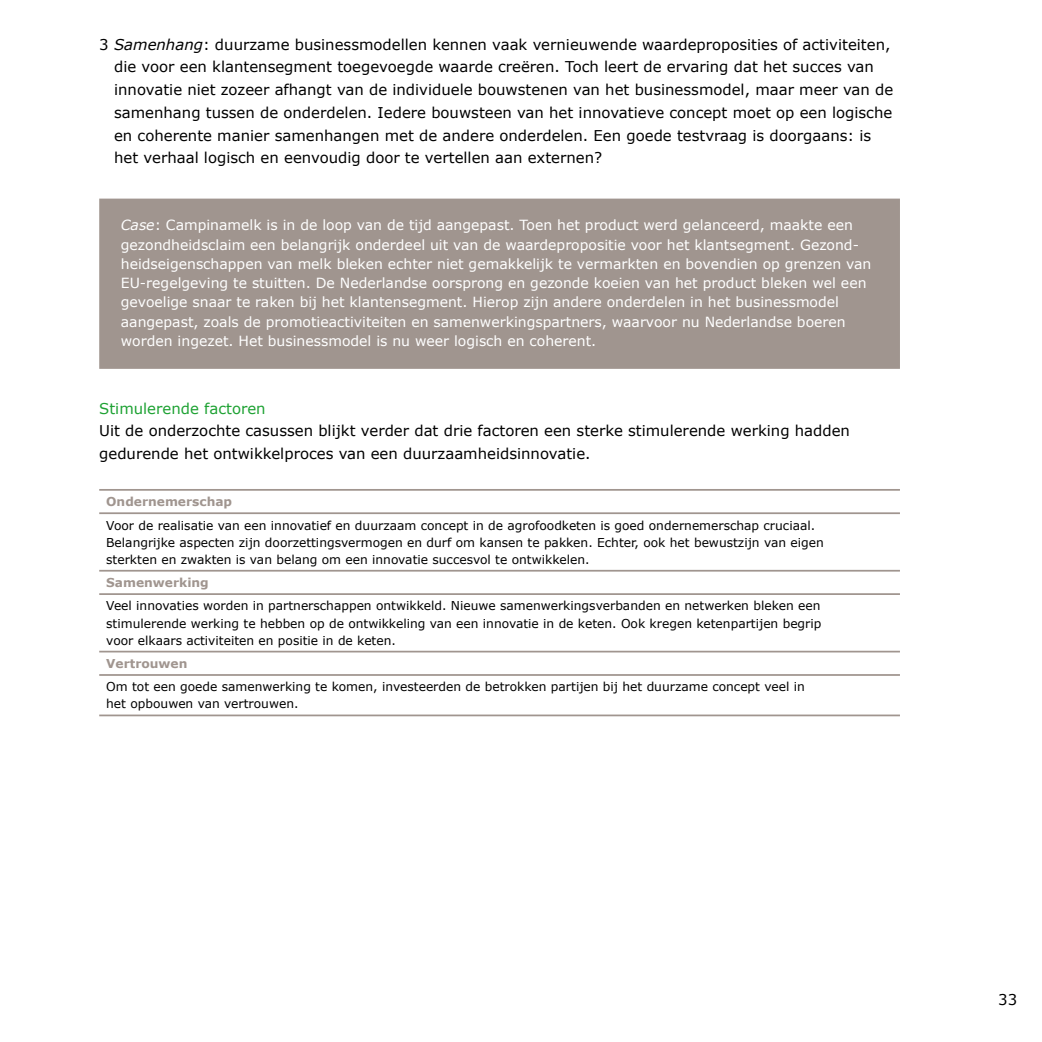
<style>
.page{position:relative;width:1042px;height:1042px;background:#fff}
.page>*{position:absolute;margin:0;border:0;box-sizing:border-box;transform-origin:0 0}
.t1{font:14.88px/22.8px "Verdana";color:#000}
.t2{font:14.88px "Verdana";color:#1ea233}
.t3{font:14px/19.2px "Verdana";color:#fff}
.t4{font:12.25px/17.2px "Verdana";color:#000}
.t5{font:700 12.25px "Verdana";color:#a0958f}
.s1{font-style:italic}
</style>
<div class="page">
<div style="left:100px;top:199px;width:799px;height:169px;background:#a0958f"></div>
<div style="left:99px;top:199px;width:801px;height:170px;border:2px solid #a0958f"></div>
<hr style="left:99px;top:489px;width:801px;height:2px;background:#a0958f">
<hr style="left:99px;top:512px;width:801px;height:2px;background:#a0958f">
<hr style="left:99px;top:570px;width:801px;height:1px;background:#a0958f">
<hr style="left:99px;top:593px;width:801px;height:2px;background:#a0958f">
<hr style="left:99px;top:651px;width:801px;height:1px;background:#a0958f">
<hr style="left:99px;top:674px;width:801px;height:2px;background:#a0958f">
<hr style="left:99px;top:714px;width:801px;height:2px;background:#a0958f">
<p class="t1" style="left:114px;top:33px;width:780px;text-indent:-15px">3 <span class="s1">Samenhang</span>: duurzame businessmodellen kennen vaak vernieuwende waardeproposities of activiteiten, die voor een klantensegment toegevoegde waarde creëren. Toch leert de ervaring dat het succes van innovatie niet zozeer afhangt van de individuele bouwstenen van het businessmodel, maar meer van de samenhang tussen de onderdelen. Iedere bouwsteen van het innovatieve concept moet op een logische en coherente manier samenhangen met de andere onderdelen. Een goede testvraag is doorgaans: is het verhaal logisch en eenvoudig door te vertellen aan externen?</p>
<p class="t3" style="left:121px;top:215px;width:752px"><span class="s1">Case</span>: Campinamelk is in de loop van de tijd aangepast. Toen het product werd gelanceerd, maakte een gezondheidsclaim een belangrijk onderdeel uit van de waardepropositie voor het klantsegment. Gezond&shy;heidseigenschappen van melk bleken echter niet gemakkelijk te vermarkten en bovendien op grenzen van EU-regelgeving te stuitten. De Nederlandse oorsprong en gezonde koeien van het product bleken wel een gevoelige snaar te raken bij het klantensegment. Hierop zijn andere onderdelen in het businessmodel aangepast, zoals de promotieactiviteiten en samenwerkingspartners, waarvoor nu Nederlandse boeren worden ingezet. Het businessmodel is nu weer logisch en coherent.</p>
<p class="t2" style="left:99px;top:398px;width:168px">Stimulerende factoren</p>
<p class="t1" style="left:99px;top:419px;width:752px">Uit de onderzochte casussen blijkt verder dat drie factoren een sterke stimulerende werking hadden gedurende het ontwikkelproces van een duurzaamheidsinnovatie.</p>
<p class="t5" style="left:106px;top:493px;width:127px">Ondernemerschap</p>
<p class="t4" style="left:106px;top:516px;width:719px">Voor de realisatie van een innovatief en duurzaam concept in de agrofoodketen is goed ondernemerschap cruciaal.<br>Belangrijke aspecten zijn doorzettingsvermogen en durf om kansen te pakken. Echter, ook het bewustzijn van eigen sterkten en zwakten is van belang om een innovatie succesvol te ontwikkelen.</p>
<p class="t5" style="left:106px;top:574px;width:104px">Samenwerking</p>
<p class="t4" style="left:106px;top:597px;width:717px;text-align:justify">Veel innovaties worden in partnerschappen ontwikkeld. Nieuwe samenwerkingsverbanden en netwerken bleken een stimulerende werking te hebben op de ontwikkeling van een innovatie in de keten. Ook kregen ketenpartijen begrip voor elkaars activiteiten en positie in de keten.</p>
<p class="t5" style="left:106px;top:655px;width:83px">Vertrouwen</p>
<p class="t4" style="left:106px;top:678px;width:700px">Om tot een goede samenwerking te komen, investeerden de betrokken partijen bij het duurzame concept veel in het opbouwen van vertrouwen.</p>
<p class="t1" style="left:998px;top:988px;width:20px">33</p>
</div>
